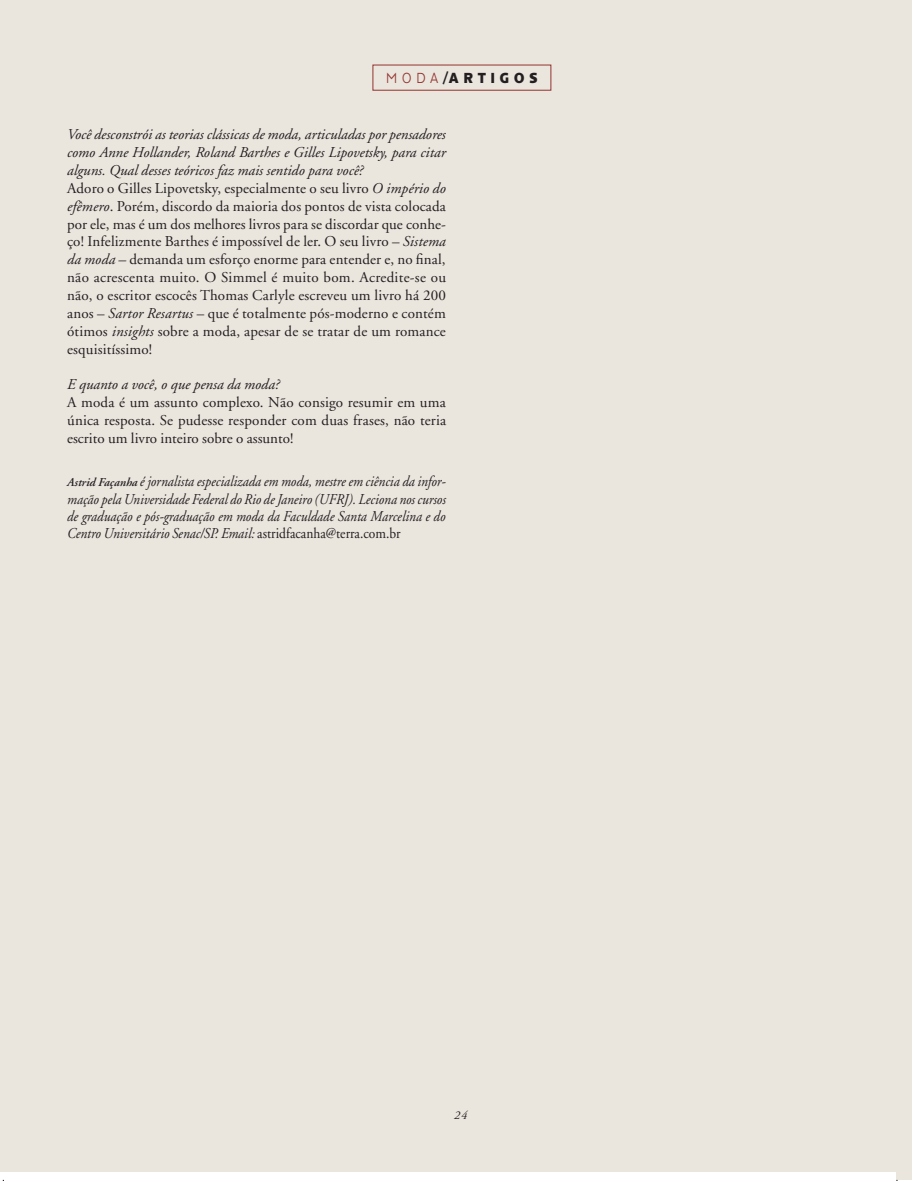
<style>
.page{position:relative;width:912px;height:1181px;background:#fff}
.page>*{position:absolute;margin:0;border:0;box-sizing:border-box;transform-origin:0 0}
.t1{font:15px/17.9px "Adobe Garamond";letter-spacing:.01em;color:#231f20}
.t2{font:italic 15px/17.2px "Adobe Garamond";color:#231f20;text-align:justify;scale:.9 1}
.t3{font:italic 15px "Adobe Garamond";color:#231f20}
.t4{font:700 15px "Anisette Petite";letter-spacing:.415em;color:#231f20;scale:.9 1}
.t5{font:italic 12px "Adobe Garamond";color:#231f20}
.s1{font-weight:300;color:#92342e}
.s2{font-style:italic}
.s3{font-weight:600;font-size:12px}
.s4{font-style:normal}
</style>
<div class="page">
<div style="left:0;top:0;width:909px;height:1172px;background:#eae5dd"></div>
<div style="left:372px;top:65px;width:179px;height:26px;border:1px solid #92342e"></div>
<div style="left:896px;top:0;width:15px;height:1180px;background:#eae5dd"></div>
<p class="t4" style="left:386px;top:70px;width:169px"><span class="s1">MODA</span>/ARTIGOS</p>
<p class="t1" style="left:67px;top:126px;width:380px"><span class="s2">Você desconstrói as teorias clássicas de moda, articuladas por pensadores como Anne Hollander, Roland Barthes e Gilles Lipovetsky, para citar alguns. Qual desses teóricos faz mais sentido para você?<br></span>Adoro o Gilles Lipovetsky, especialmente o seu livro <span class="s2">O império do efêmero</span>. Porém, discordo da maioria dos pontos de vista colocada por ele, mas é um dos melhores livros para se discordar que conhe‑ ço! Infelizmente Barthes é impossível de ler. O seu livro – <span class="s2">Sistema da moda –</span> demanda um esforço enorme para entender e, no final, não acrescenta muito. O Simmel é muito bom. Acredite‑se ou não, o escritor escocês Thomas Carlyle escreveu um livro há 200 anos – <span class="s2">Sartor Resartus</span> – que é totalmente pós‑moderno e contém ótimos <span class="s2">insights</span> sobre a moda, apesar de se tratar de um romance esquisitíssimo!</p>
<p class="t3" style="left:67px;top:376px;width:214px">E quanto a você, o que pensa da moda?</p>
<p class="t1" style="left:67px;top:394px;width:380px;text-align:justify">A moda é um assunto complexo. Não consigo resumir em uma única resposta. Se pudesse responder com duas frases, não teria escrito um livro inteiro sobre o assunto!</p>
<p class="t2" style="left:67px;top:473px;width:422px"><span class="s3">Astrid Façanha</span> é jornalista especializada em moda, mestre em ciência da infor‑ mação pela Universidade Federal do Rio de Janeiro (UFRJ). Leciona nos cursos de graduação e pós‑graduação em moda da Faculdade Santa Marcelina e do Centro Universitário Senac/SP. Email: <span class="s4">astridfacanha@terra.com.br</span></p>
<p class="t5" style="left:454px;top:1109px;width:15px">24</p>
</div>
